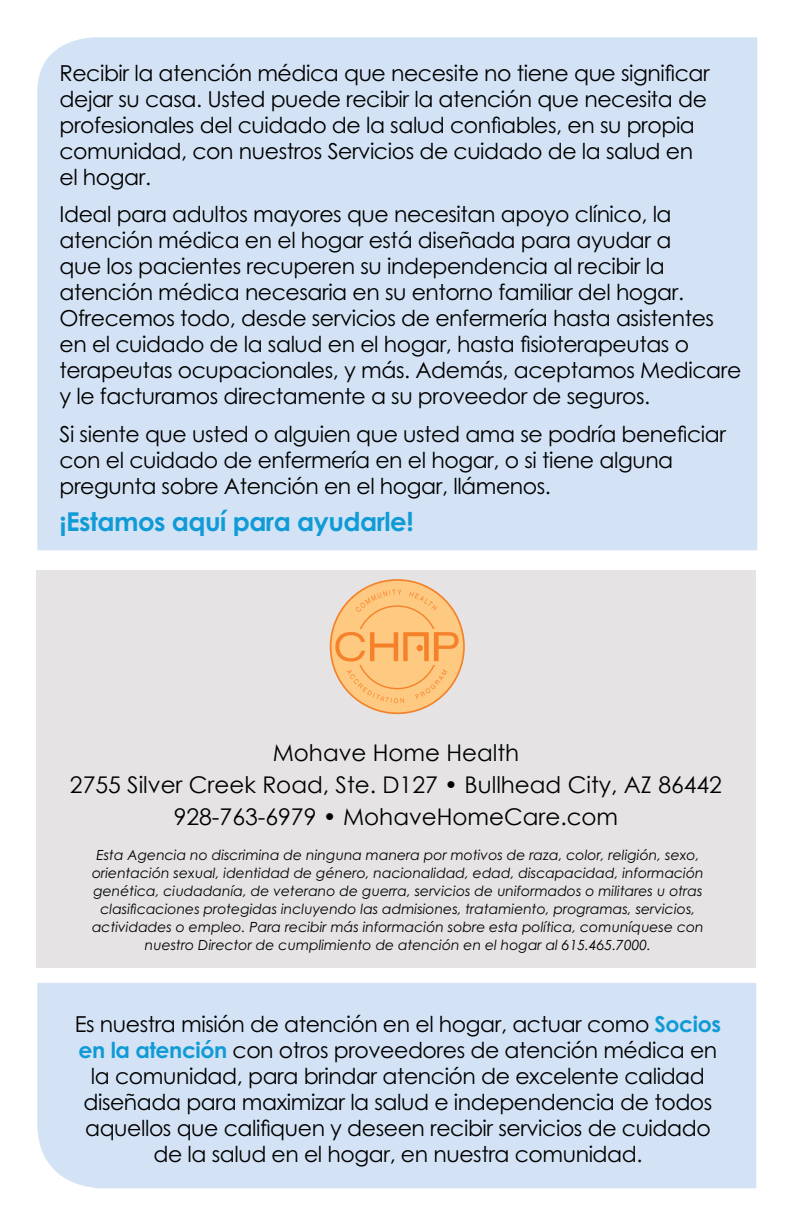
<style>
.page{position:relative;width:792px;height:1224px;background:#fff}
.page>*{position:absolute;margin:0;border:0;box-sizing:border-box;transform-origin:0 0}
.t1{font:700 26px "Century Gothic";letter-spacing:-.02em;color:#109ad6}
.t2{font:23px/32px "Century Gothic";color:#000;text-align:center}
.t3{font:22px/26px "Century Gothic";letter-spacing:-.02em;color:#000}
.t4{font:italic 14px/18px "Century Gothic";color:#000;text-align:center}
.s1{font-weight:700;color:#109ad6}
</style>
<div class="page">
<div style="left:37px;top:37px;width:720px;height:513px;background:#d3e3f5"></div>
<div style="left:36px;top:571px;width:720px;height:397px;background:#e5e3e3"></div>
<div style="left:37px;top:983px;width:719px;height:205px;background:#d3e3f5"></div>
<div style="left:331px;top:580px;width:133px;height:133px;background:#fec980;border-radius:50%"></div>
<svg style="left:347px;top:670px;width:57px;height:33px"></svg>
<svg style="left:415px;top:670px;width:32px;height:29px"></svg>
<svg style="left:356px;top:590px;width:45px;height:22px"></svg>
<svg style="left:409px;top:591px;width:28px;height:20px"></svg>
<svg style="left:335px;top:632px;width:124px;height:30px"></svg>
<p class="t3" style="left:60px;top:60px;width:652px">Recibir la atención médica que necesite no tiene que significar dejar su casa. Usted puede recibir la atención que necesita de profesionales del cuidado de la salud confiables, en su propia comunidad, con nuestros Servicios de cuidado de la salud en el hogar.</p>
<p class="t3" style="left:59px;top:201px;width:683px">Ideal para adultos mayores que necesitan apoyo clínico, la atención médica en el hogar está diseñada para ayudar a<br>que los pacientes recuperen su independencia al recibir la atención médica necesaria en su entorno familiar del hogar.<br>Ofrecemos todo, desde servicios de enfermería hasta asistentes en el cuidado de la salud en el hogar, hasta fisioterapeutas o terapeutas ocupacionales, y más. Además, aceptamos Medicare y le facturamos directamente a su proveedor de seguros.</p>
<p class="t3" style="left:59px;top:421px;width:668px">Si siente que usted o alguien que usted ama se podría beneficiar con el cuidado de enfermería en el hogar, o si tiene alguna pregunta sobre Atención en el hogar, llámenos.</p>
<p class="t1" style="left:60px;top:502px;width:356px">¡Estamos aquí para ayudarle!</p>
<p class="t2" style="left:70px;top:736px;width:654px">Mohave Home Health<br>2755 Silver Creek Road, Ste. D127 • Bullhead City, AZ 86442<br>928-763-6979 • MohaveHomeCare.com</p>
<p class="t4" style="left:92px;top:846px;width:613px">Esta Agencia no discrimina de ninguna manera por motivos de raza, color, religión, sexo, orientación sexual, identidad de género, nacionalidad, edad, discapacidad, información genética, ciudadanía, de veterano de guerra, servicios de uniformados o militares u otras clasificaciones protegidas incluyendo las admisiones, tratamiento, programas, servicios, actividades o empleo. Para recibir más información sobre esta política, comuníquese con nuestro Director de cumplimiento de atención en el hogar al 615.465.7000.</p>
<p class="t3" style="left:75px;top:1011px;width:648px;text-align:center">Es nuestra misión de atención en el hogar, actuar como <span class="s1">Socios en la atención</span> con otros proveedores de atención médica en la comunidad, para brindar atención de excelente calidad diseñada para maximizar la salud e independencia de todos aquellos que califiquen y deseen recibir servicios de cuidado de la salud en el hogar, en nuestra comunidad.</p>
</div>
